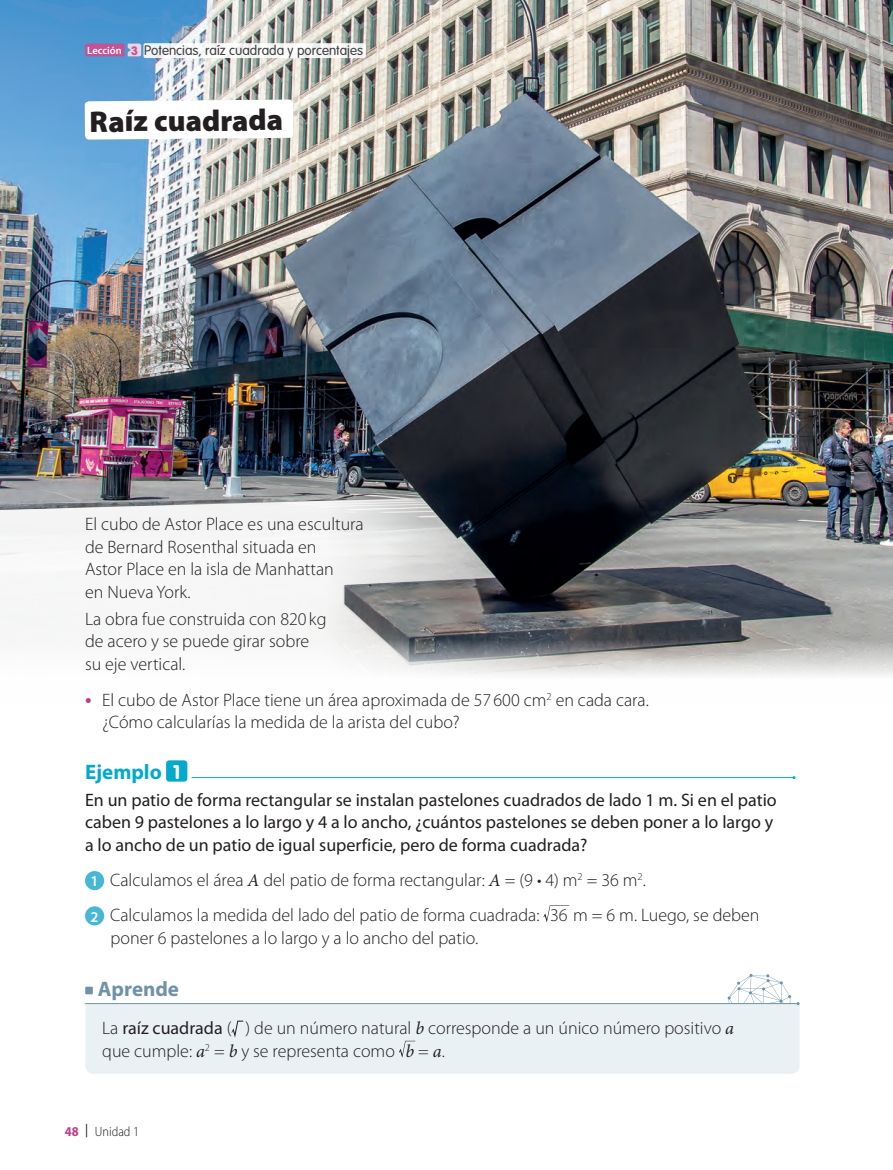
<style>
.page{position:relative;width:893px;height:1170px;background:#fff}
.page>*{position:absolute;margin:0;border:0;box-sizing:border-box;transform-origin:0 0}
.t1{font:900 30px "Myriad Pro";letter-spacing:-.01em;color:#231f20}
.t2{font:700 21px "Myriad Pro";color:#05a9cc}
.t3{font:700 21px "Myriad Pro";color:#7092a8}
.t4{font:300 18px/22.5px "Myriad Pro";color:#231f20}
.t5{font:18px/22.5px "Myriad Pro";color:#231f20}
.t6{font:300 13.5px "VAG Rounded Std";color:#3e3e3f}
.t7{font:300 semi-condensed 13.5px "Myriad Pro";color:#231f20}
.s1{font-family:"Myriad Pro";font-weight:600;font-size:10.5px;color:#fff}
.s2{font-weight:900;font-size:12px;color:#c25394}
.s3{font-weight:600;font-size:21px;color:#bd3c8a}
.s4{font-family:"VAG Rounded Std";font-weight:900;font-size:19.5px;color:#fff}
.s5{font-weight:600;font-size:15px;color:#fff}
.s6{font-family:"Minion Pro";font-weight:400;font-style:italic}
.s7{font-weight:400}
.s8{font-weight:700;color:#bd3c8a}
</style>
<div class="page">
<img style="left:0;top:0;width:893px;height:676px">
<svg style="left:0;top:498px;width:578px;height:178px;fill:#f4f4f4"></svg>
<div style="left:166px;top:760px;width:21px;height:21px;background:#05a9cc;border-radius:3px"></div>
<hr style="left:192px;top:777px;width:602px;height:1px;background:#05a9cc">
<div style="left:85px;top:871px;width:19px;height:19px;background:#47b7d4;border-radius:50%"></div>
<div style="left:85px;top:906px;width:19px;height:19px;background:#47b7d4;border-radius:50%"></div>
<svg style="left:543px;top:905px;width:26px;height:17px"></svg>
<div style="left:85px;top:1004px;width:715px;height:69px;background:#eaf1f5"></div>
<svg style="left:231px;top:1020px;width:12px;height:17px"></svg>
<svg style="left:399px;top:1040px;width:16px;height:17px"></svg>
<div style="left:85px;top:986px;width:8px;height:8px;background:#7092a8"></div>
<svg style="left:728px;top:974px;width:63px;height:29px"></svg>
<hr style="left:85px;top:1003px;width:713px;height:1px;background:#7092a8">
<svg style="left:85px;top:99px;width:208px;height:41px"></svg>
<svg style="left:143px;top:43px;width:223px;height:15px"></svg>
<svg style="left:85px;top:44px;width:56px;height:12px"></svg>
<p class="t6" style="left:87px;top:43px;width:277px"><span class="s1">Lección</span> <span class="s2">3</span> Potencias, raíz cuadrada y porcentajes</p>
<h1 class="t1" style="left:90px;top:101px;width:195px">Raíz cuadrada</h1>
<p class="t4" style="left:85px;top:513px;width:280px">El cubo de Astor Place es una escultura de Bernard Rosenthal situada en<br>Astor Place en la isla de Manhattan<br>en Nueva York.</p>
<p class="t4" style="left:85px;top:607px;width:243px">La obra fue construida con 820 kg de acero y se puede girar sobre su eje vertical.</p>
<p class="t4" style="left:102px;top:688px;width:548px;text-indent:-17px"><span class="s3">•</span> El cubo de Astor Place tiene un área aproximada de 57 600 cm<sup>2</sup> en cada cara. ¿Cómo calcularías la medida de la arista del cubo?</p>
<p class="t2" style="left:85px;top:758px;width:96px">Ejemplo <span class="s4">1</span></p>
<p class="t5" style="left:85px;top:788px;width:693px">En un patio de forma rectangular se instalan pastelones cuadrados de lado 1 m. Si en el patio caben 9 pastelones a lo largo y 4 a lo ancho, ¿cuántos pastelones se deben poner a lo largo y a lo ancho de un patio de igual superficie, pero de forma cuadrada?</p>
<p class="t4" style="left:91px;top:862px;width:670px;line-height:35.2px"><span class="s5">1</span> Calculamos el área <span class="s6">A</span> del patio de forma rectangular: <span class="s6">A</span> = (9 • 4) m<sup>2</sup> = 36 m<sup>2</sup>.<br><span class="s5">2</span> Calculamos la medida del lado del patio de forma cuadrada: 36 m = 6 m. Luego, se deben</p>
<p class="t4" style="left:111px;top:926px;width:369px">poner 6 pastelones a lo largo y a lo ancho del patio.</p>
<p class="t3" style="left:98px;top:974px;width:83px">Aprende</p>
<p class="t4" style="left:102px;top:1016px;width:633px">La <span class="s7">raíz cuadrada</span> ( ) de un número natural <span class="s6">b</span> corresponde a un único número positivo <span class="s6">a </span>que cumple: <span class="s6">a</span><sup>2</sup> = <span class="s6">b</span> y se representa como <span class="s6">b</span> = <span class="s6">a</span>.</p>
<p class="t7" style="left:65px;top:1123px;width:76px"><span class="s8">48</span> <span class="s7">|</span> Unidad 1</p>
</div>
